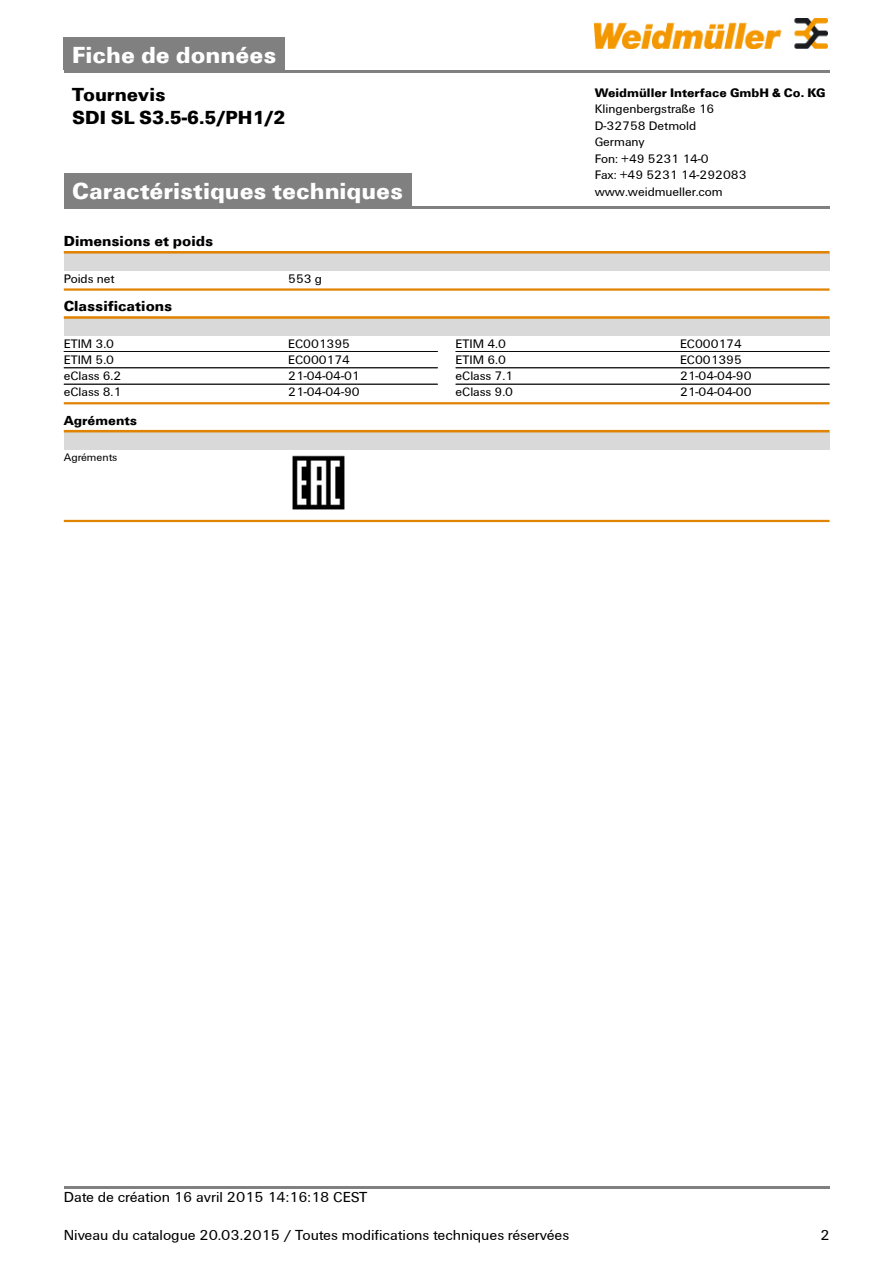
<style>
.page{position:relative;width:893px;height:1263px;background:#fff}
.page>*{position:absolute;margin:0;border:0;box-sizing:border-box;transform-origin:0 0}
.t1{font:700 24px "Weidmueller";color:#fff}
.t2{font:700 19.5px/22.5px "Weidmueller";color:#000}
.t3{font:15px "Weidmueller";color:#000}
.t4{font:700 15px "Weidmueller";color:#000}
.t5{font:700 13.5px "Weidmueller";color:#000}
.t6{font:12.75px/16.5px "Weidmueller";color:#000}
.t7{font:700 12.75px "Weidmueller";color:#000}
.t8{font:11.25px "Weidmueller";color:#000}
</style>
<div class="page">
<div style="left:64px;top:38px;width:221px;height:32px;background:#808080"></div>
<hr style="left:64px;top:70px;width:765px;height:2px;background:#808080">
<img style="left:594px;top:18px;width:233px;height:30px">
<div style="left:64px;top:174px;width:347px;height:32px;background:#808080"></div>
<hr style="left:64px;top:206px;width:765px;height:3px;background:#808080">
<hr style="left:64px;top:1186px;width:765px;height:3px;background:#808080">
<div style="left:64px;top:254px;width:765px;height:17px;background:#d9d9d9"></div>
<hr style="left:64px;top:251px;width:765px;height:3px;background:#e18200">
<hr style="left:64px;top:288px;width:765px;height:3px;background:#e18200">
<div style="left:64px;top:319px;width:765px;height:17px;background:#d9d9d9"></div>
<hr style="left:64px;top:316px;width:765px;height:3px;background:#e18200">
<hr style="left:64px;top:351px;width:224px;height:1px;background:#000">
<hr style="left:288px;top:351px;width:150px;height:1px;background:#000">
<hr style="left:455px;top:351px;width:225px;height:1px;background:#000">
<hr style="left:680px;top:351px;width:149px;height:1px;background:#000">
<hr style="left:64px;top:352px;width:224px;height:1px;background:#000">
<hr style="left:288px;top:352px;width:150px;height:1px;background:#000">
<hr style="left:455px;top:352px;width:225px;height:1px;background:#000">
<hr style="left:680px;top:352px;width:149px;height:1px;background:#000">
<hr style="left:64px;top:368px;width:224px;height:1px;background:#000">
<hr style="left:288px;top:368px;width:150px;height:1px;background:#000">
<hr style="left:455px;top:368px;width:225px;height:1px;background:#000">
<hr style="left:680px;top:368px;width:149px;height:1px;background:#000">
<hr style="left:64px;top:384px;width:224px;height:1px;background:#000">
<hr style="left:288px;top:384px;width:150px;height:1px;background:#000">
<hr style="left:455px;top:384px;width:225px;height:1px;background:#000">
<hr style="left:680px;top:384px;width:149px;height:1px;background:#000">
<hr style="left:64px;top:402px;width:765px;height:2px;background:#e18200">
<div style="left:64px;top:432px;width:765px;height:17px;background:#d9d9d9"></div>
<hr style="left:64px;top:430px;width:765px;height:2px;background:#e18200">
<img style="left:292px;top:455px;width:53px;height:55px">
<hr style="left:64px;top:520px;width:765px;height:2px;background:#e18200">
<h1 class="t1" style="left:72px;top:40px;width:205px">Fiche de données</h1>
<h2 class="t2" style="left:72px;top:83px;width:215px">Tournevis<br>SDI SL S3.5-6.5/PH1/2</h2>
<p class="t7" style="left:594px;top:85px;width:232px">Weidmüller Interface GmbH &amp; Co. KG</p>
<p class="t6" style="left:594px;top:101px;width:153px">Klingenbergstraße 16<br>D-32758 Detmold<br>Germany<br>Fon: +49 5231 14-0<br>Fax: +49 5231 14-292083</p>
<h1 class="t1" style="left:72px;top:176px;width:332px">Caractéristiques techniques</h1>
<p class="t6" style="left:594px;top:183px;width:129px">www.weidmueller.com</p>
<p class="t4" style="left:64px;top:232px;width:151px">Dimensions et poids</p>
<p class="t6" style="left:64px;top:270px;width:52px">Poids net</p>
<p class="t6" style="left:288px;top:270px;width:35px">553 g</p>
<p class="t4" style="left:64px;top:297px;width:110px">Classifications</p>
<p class="t6" style="left:64px;top:335px;width:52px">ETIM 3.0</p>
<p class="t6" style="left:288px;top:335px;width:63px">EC001395</p>
<p class="t6" style="left:455px;top:335px;width:52px">ETIM 4.0</p>
<p class="t6" style="left:680px;top:335px;width:63px">EC000174</p>
<p class="t6" style="left:64px;top:351px;width:52px">ETIM 5.0</p>
<p class="t6" style="left:288px;top:351px;width:63px">EC000174</p>
<p class="t6" style="left:455px;top:351px;width:52px">ETIM 6.0</p>
<p class="t6" style="left:680px;top:351px;width:63px">EC001395</p>
<p class="t6" style="left:64px;top:368px;width:59px">eClass 6.2</p>
<p class="t6" style="left:288px;top:368px;width:73px">21-04-04-01</p>
<p class="t6" style="left:455px;top:368px;width:59px">eClass 7.1</p>
<p class="t6" style="left:680px;top:368px;width:73px">21-04-04-90</p>
<p class="t6" style="left:64px;top:384px;width:59px">eClass 8.1</p>
<p class="t6" style="left:288px;top:384px;width:73px">21-04-04-90</p>
<p class="t6" style="left:455px;top:384px;width:59px">eClass 9.0</p>
<p class="t6" style="left:680px;top:384px;width:73px">21-04-04-00</p>
<p class="t5" style="left:64px;top:413px;width:75px">Agréments</p>
<p class="t8" style="left:64px;top:451px;width:55px">Agréments</p>
<p class="t3" style="left:64px;top:1188px;width:305px">Date de création 16 avril 2015 14:16:18 CEST</p>
<p class="t3" style="left:64px;top:1227px;width:507px">Niveau du catalogue 20.03.2015 / Toutes modifications techniques réservées</p>
<p class="t3" style="left:820px;top:1227px;width:11px">2</p>
</div>
